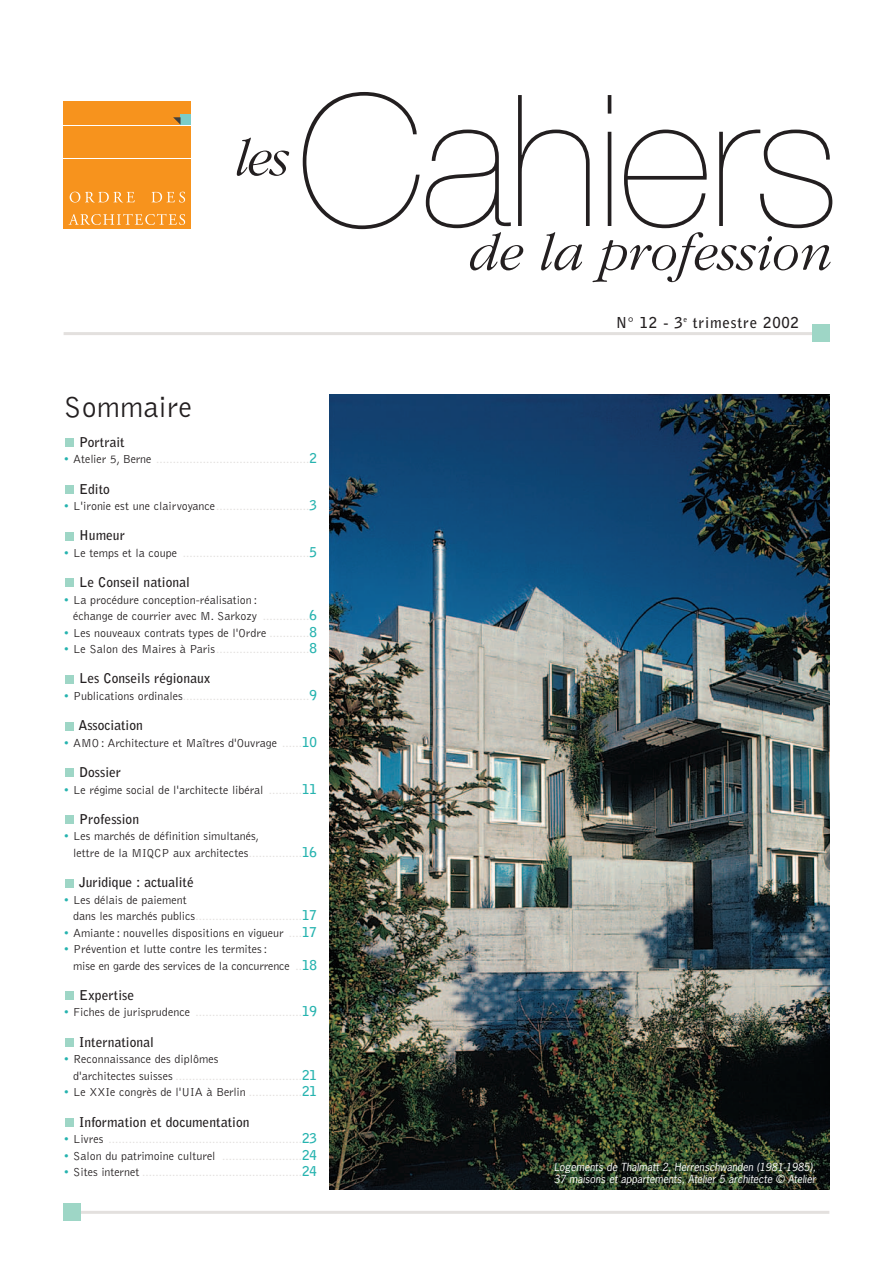
<style>
.page{position:relative;width:893px;height:1263px;background:#fff}
.page>*{position:absolute;margin:0;border:0;box-sizing:border-box;transform-origin:0 0}
.t1{font:200 183.3px "Helvetica Neue";letter-spacing:-.01em;color:#231f20}
.t2{font:italic 300 54px "Garamond";color:#231f20}
.t3{font:300 30px "Bell Gothic";color:#231f20}
.t4{font:700 15px "Bell Gothic";letter-spacing:.05em;color:#231f20}
.t5{font:700 13.5px "Bell Gothic";color:#231f20}
.t6{font:300 12px/16.5px "Bell Gothic";color:#231f20}
.t7{font:300 12px "Bell Gothic";color:#e3e0de}
.t8{font:10.5px/12.6px "News Gothic";color:#fff}
.s1{color:#26b3af}
.s2{color:#231f20}
.s3{font-weight:700;font-size:13.5px;color:#26b3af}
.s4{color:#e3e0de}
</style>
<div class="page">
<img style="left:329px;top:394px;width:500px;height:796px">
<div style="left:64px;top:101px;width:127px;height:24px;background:#f7931d"></div>
<div style="left:64px;top:126px;width:127px;height:32px;background:#f7931d"></div>
<div style="left:64px;top:159px;width:127px;height:69px;background:#f7931d"></div>
<svg style="left:70px;top:192px;width:65px;height:11px"></svg>
<svg style="left:151px;top:192px;width:34px;height:11px"></svg>
<svg style="left:68px;top:214px;width:117px;height:11px"></svg>
<div style="left:181px;top:114px;width:10px;height:11px;background:#7bccc8"></div>
<svg style="left:173px;top:117px;width:7px;height:7px"></svg>
<div style="left:65px;top:1118px;width:9px;height:9px;background:#9ed6c6"></div>
<div style="left:65px;top:1038px;width:9px;height:9px;background:#9ed6c6"></div>
<div style="left:65px;top:992px;width:9px;height:8px;background:#9ed6c6"></div>
<div style="left:65px;top:879px;width:9px;height:8px;background:#9ed6c6"></div>
<div style="left:65px;top:815px;width:9px;height:9px;background:#9ed6c6"></div>
<div style="left:65px;top:769px;width:9px;height:8px;background:#9ed6c6"></div>
<div style="left:65px;top:722px;width:9px;height:8px;background:#9ed6c6"></div>
<div style="left:65px;top:675px;width:9px;height:8px;background:#9ed6c6"></div>
<div style="left:65px;top:579px;width:9px;height:8px;background:#9ed6c6"></div>
<div style="left:65px;top:532px;width:9px;height:8px;background:#9ed6c6"></div>
<div style="left:65px;top:485px;width:9px;height:9px;background:#9ed6c6"></div>
<div style="left:65px;top:438px;width:9px;height:9px;background:#9ed6c6"></div>
<hr style="left:64px;top:1211px;width:765px;height:3px;background:#e3e0de">
<div style="left:64px;top:1203px;width:17px;height:17px;background:#9ed6c6"></div>
<hr style="left:64px;top:332px;width:765px;height:3px;background:#e3e0de">
<div style="left:812px;top:325px;width:17px;height:17px;background:#9ed6c6"></div>
<h2 class="t2" style="left:231px;top:138px;width:56px">les</h2>
<h1 class="t1" style="left:298px;top:95px;width:543px">Cahiers</h1>
<h2 class="t2" style="left:465px;top:232px;width:365px">de la profession</h2>
<p class="t4" style="left:616px;top:317px;width:184px">N° 12 - 3<sup>e</sup> trimestre 2002</p>
<h3 class="t3" style="left:64px;top:395px;width:130px">Sommaire</h3>
<p class="t5" style="left:79px;top:437px;width:47px">Portrait</p>
<p class="t7" style="left:64px;top:455px;width:255px"><span class="s1">•</span> <span class="s2">Atelier 5, Berne</span> ..............................................<span class="s3">2</span></p>
<p class="t5" style="left:79px;top:483px;width:32px">Edito</p>
<p class="t7" style="left:64px;top:501px;width:255px"><span class="s1">•</span> <span class="s2">L'ironie est une clairvoyance</span>............................<span class="s3">3</span></p>
<p class="t5" style="left:79px;top:530px;width:47px">Humeur</p>
<p class="t7" style="left:64px;top:548px;width:255px"><span class="s1">•</span> <span class="s2">Le temps et la coupe</span> ......................................<span class="s3">5</span></p>
<p class="t5" style="left:79px;top:577px;width:112px">Le Conseil national</p>
<p class="t6" style="left:73px;top:592px;width:245px;text-indent:-10px"><span class="s1">•</span> La procédure conception-réalisation :<br>échange de courrier avec M. Sarkozy <span class="s4">..............</span><span class="s3">6</span></p>
<p class="t6" style="left:64px;top:625px;width:255px"><span class="s1">•</span> Les nouveaux contrats types de l'Ordre <span class="s4">............</span><span class="s3">8</span></p>
<p class="t7" style="left:64px;top:645px;width:255px"><span class="s1">•</span> <span class="s2">Le Salon des Maires à Paris</span>............................<span class="s3">8</span></p>
<p class="t5" style="left:79px;top:673px;width:133px">Les Conseils régionaux</p>
<p class="t7" style="left:64px;top:691px;width:255px"><span class="s1">•</span> <span class="s2">Publications ordinales</span>......................................<span class="s3">9</span></p>
<p class="t5" style="left:78px;top:720px;width:66px">Association</p>
<p class="t6" style="left:64px;top:735px;width:255px"><span class="s1">•</span> AMO : Architecture et Maîtres d'Ouvrage <span class="s4">......</span><span class="s3">10</span></p>
<p class="t5" style="left:79px;top:767px;width:44px">Dossier</p>
<p class="t6" style="left:64px;top:782px;width:255px"><span class="s1">•</span> Le régime social de l'architecte libéral <span class="s4">..........</span><span class="s3">11</span></p>
<p class="t5" style="left:79px;top:814px;width:61px">Profession</p>
<p class="t6" style="left:73px;top:829px;width:245px;text-indent:-10px"><span class="s1">•</span> Les marchés de définition simultanés,<br>lettre de la MIQCP aux architectes<span class="s4">................</span><span class="s3">16</span></p>
<p class="t5" style="left:79px;top:877px;width:116px">Juridique : actualité</p>
<p class="t6" style="left:73px;top:892px;width:245px;text-indent:-10px"><span class="s1">•</span> Les délais de paiement<br>dans les marchés publics<span class="s4">................................</span><span class="s3">17</span></p>
<p class="t6" style="left:64px;top:925px;width:255px"><span class="s1">•</span> Amiante : nouvelles dispositions en vigueur <span class="s4">....</span><span class="s3">17</span></p>
<p class="t6" style="left:73px;top:942px;width:245px;text-indent:-10px"><span class="s1">•</span> Prévention et lutte contre les termites :<br>mise en garde des services de la concurrence <span class="s4">..</span><span class="s3">18</span></p>
<p class="t5" style="left:79px;top:990px;width:57px">Expertise</p>
<p class="t7" style="left:64px;top:1008px;width:255px"><span class="s1">•</span> <span class="s2">Fiches de jurisprudence</span> ................................<span class="s3">19</span></p>
<p class="t5" style="left:79px;top:1037px;width:76px">International</p>
<p class="t6" style="left:73px;top:1052px;width:245px;text-indent:-10px"><span class="s1">•</span> Reconnaissance des diplômes<br>d'architectes suisses <span class="s4">......................................</span><span class="s3">21</span></p>
<p class="t6" style="left:64px;top:1085px;width:255px"><span class="s1">•</span> Le XXIe congrès de l'UIA à Berlin <span class="s4">................</span><span class="s3">21</span></p>
<p class="t5" style="left:79px;top:1117px;width:172px">Information et documentation</p>
<p class="t7" style="left:64px;top:1135px;width:255px"><span class="s1">•</span> <span class="s2">Livres</span> ..........................................................<span class="s3">23</span></p>
<p class="t6" style="left:64px;top:1148px;width:255px"><span class="s1">•</span> Salon du patrimoine culturel <span class="s4">........................</span><span class="s3">24</span></p>
<p class="t7" style="left:64px;top:1168px;width:255px"><span class="s1">•</span> <span class="s2">Sites internet</span> ................................................<span class="s3">24</span></p>
<p class="t8" style="left:553px;top:1161px;width:265px">Logements de Thalmatt 2, Herrenschwanden (1981-1985),<br>37 maisons et appartements, Atelier 5 architecte © Atelier</p>
</div>
